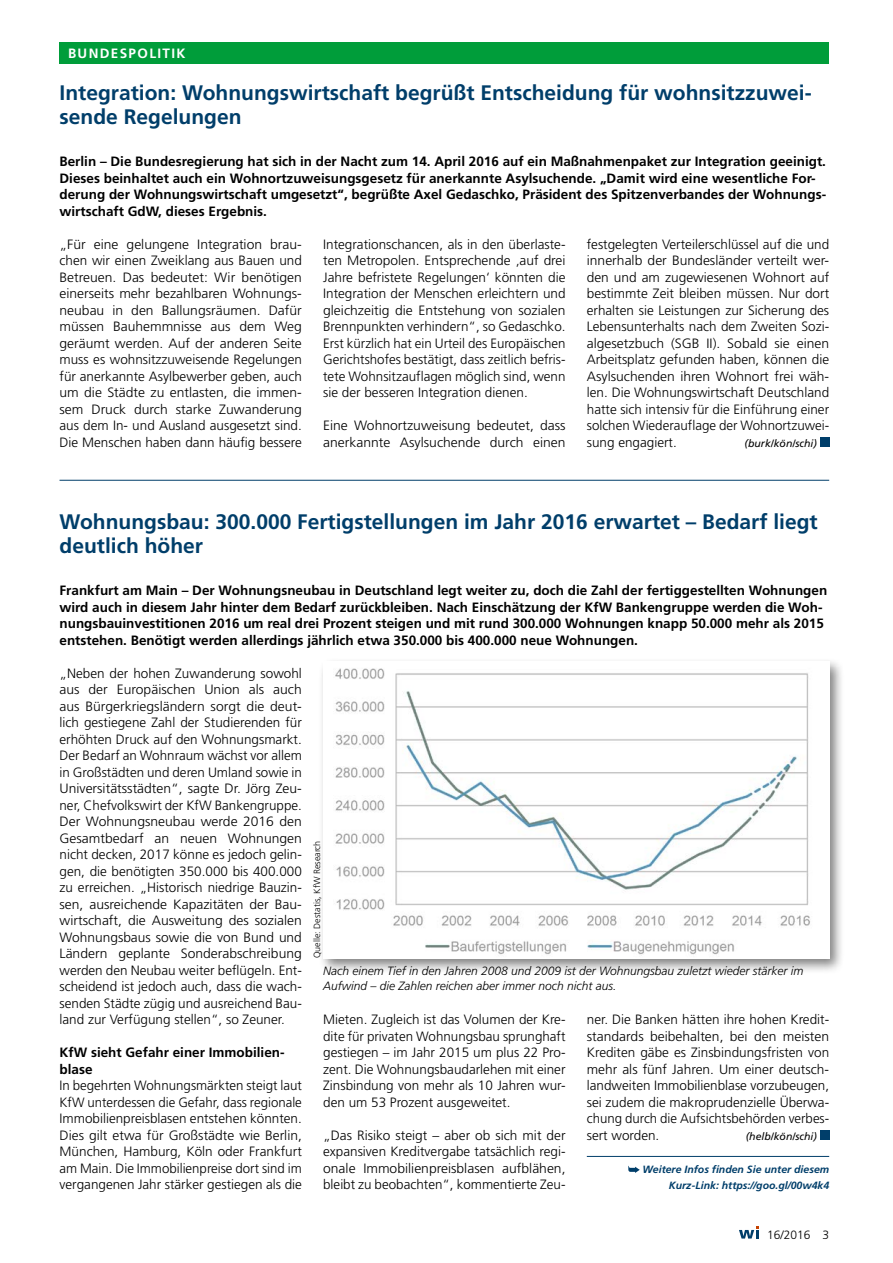
<style>
.page{position:relative;width:893px;height:1263px;background:#fff}
.page>*{position:absolute;margin:0;border:0;box-sizing:border-box;transform-origin:0 0}
.t1{font:700 21px/24px "Frutiger";color:#003e6a}
.t2{font:300 13.5px/16.5px "Frutiger";color:#000;text-align:justify}
.t3{font:700 13.5px/16.5px "Frutiger";color:#000}
.t4{font:700 13.5px "Frutiger";letter-spacing:.1em;color:#fff}
.t5{font:italic 300 12px/15px "Frutiger";color:#000}
.t6{font:300 12px "Frutiger";color:#000}
.t7{font:italic 700 10.5px/16.5px "Frutiger";color:#003e6a;text-align:right}
.t8{font:italic 10.5px "Frutiger";color:#000}
.t9{font:300 9px "Frutiger";color:#000}
</style>
<div class="page">
<div style="left:60px;top:43px;width:769px;height:21px;background:#009d3a"></div>
<div style="left:820px;top:437px;width:9px;height:10px;background:#003e6a"></div>
<hr style="left:60px;top:480px;width:769px;height:1px;background:#003e6a">
<hr style="left:587px;top:1156px;width:242px;height:1px;background:#003e6a">
<div style="left:820px;top:1130px;width:9px;height:10px;background:#003e6a"></div>
<svg style="left:628px;top:1166px;width:12px;height:7px"></svg>
<div style="left:319px;top:657px;width:526px;height:317px;background:#000;opacity:.5"></div>
<div style="left:323px;top:661px;width:506px;height:297px;background:#fff"></div>
<img style="left:335px;top:668px;width:475px;height:288px">
<svg style="left:739px;top:1226px;width:20px;height:12px"></svg>
<p class="t4" style="left:68px;top:46px;width:119px">BUNDESPOLITIK</p>
<h1 class="t1" style="left:60px;top:81px;width:754px">Integration: Wohnungswirtschaft begrüßt Entscheidung für wohnsitzzuwei&shy;sende Regelungen</h1>
<p class="t3" style="left:60px;top:153px;width:768px">Berlin – Die Bundesregierung hat sich in der Nacht zum 14. April 2016 auf ein Maßnahmenpaket zur Integration geeinigt.<br>Dieses beinhaltet auch ein Wohnortzuweisungsgesetz für anerkannte Asylsuchende. „Damit wird eine wesentliche For&shy;derung der Wohnungswirtschaft umgesetzt“, begrüßte Axel Gedaschko, Präsident des Spitzenverbandes der Wohnungs&shy;wirtschaft GdW, dieses Ergebnis.</p>
<p class="t2" style="left:60px;top:236px;width:244px">„Für eine gelungene Integration brau&shy;chen wir einen Zweiklang aus Bauen und Betreuen. Das bedeutet: Wir benötigen einerseits mehr bezahlbaren Wohnungs&shy;neubau in den Ballungsräumen. Dafür müssen Bauhemmnisse aus dem Weg geräumt werden. Auf der anderen Seite muss es wohnsitzzuweisende Regelungen für anerkannte Asylbewerber geben, auch um die Städte zu entlasten, die immen&shy;sem Druck durch starke Zuwanderung aus dem In- und Ausland ausgesetzt sind.<br>Die Menschen haben dann häufig bessere</p>
<p class="t2" style="left:323px;top:236px;width:244px">Integrationschancen, als in den überlaste&shy;ten Metropolen. Entsprechende ‚auf drei Jahre befristete Regelungen‘ könnten die Integration der Menschen erleichtern und gleichzeitig die Entstehung von sozialen Brennpunkten verhindern“, so Gedaschko.<br>Erst kürzlich hat ein Urteil des Europäischen Gerichtshofes bestätigt, dass zeitlich befris&shy;tete Wohnsitzauflagen möglich sind, wenn sie der besseren Integration dienen.</p>
<p class="t2" style="left:587px;top:236px;width:244px">festgelegten Verteilerschlüssel auf die und innerhalb der Bundesländer verteilt wer&shy;den und am zugewiesenen Wohnort auf bestimmte Zeit bleiben müssen. Nur dort erhalten sie Leistungen zur Sicherung des Lebensunterhalts nach dem Zweiten Sozi&shy;algesetzbuch (SGB II). Sobald sie einen Arbeitsplatz gefunden haben, können die Asylsuchenden ihren Wohnort frei wäh&shy;len. Die Wohnungswirtschaft Deutschland hatte sich intensiv für die Einführung einer solchen Wiederauflage der Wohnortzuwei&shy;sung engagiert.</p>
<p class="t2" style="left:323px;top:418px;width:244px">Eine Wohnortzuweisung bedeutet, dass anerkannte Asylsuchende durch einen</p>
<p class="t8" style="left:745px;top:437px;width:74px">(burk/kön/schi)</p>
<h1 class="t1" style="left:60px;top:510px;width:760px">Wohnungsbau: 300.000 Fertigstellungen im Jahr 2016 erwartet – Bedarf liegt deutlich höher</h1>
<p class="t3" style="left:60px;top:582px;width:769px">Frankfurt am Main – Der Wohnungsneubau in Deutschland legt weiter zu, doch die Zahl der fertiggestellten Wohnungen wird auch in diesem Jahr hinter dem Bedarf zurückbleiben. Nach Einschätzung der KfW Bankengruppe werden die Woh&shy;nungsbauinvestitionen 2016 um real drei Prozent steigen und mit rund 300.000 Wohnungen knapp 50.000 mehr als 2015 entstehen. Benötigt werden allerdings jährlich etwa 350.000 bis 400.000 neue Wohnungen.</p>
<p class="t2" style="left:60px;top:665px;width:244px">„Neben der hohen Zuwanderung sowohl aus der Europäischen Union als auch aus Bürgerkriegsländern sorgt die deut&shy;lich gestiegene Zahl der Studierenden für erhöhten Druck auf den Wohnungsmarkt.<br>Der Bedarf an Wohnraum wächst vor allem in Großstädten und deren Umland sowie in Universitätsstädten“, sagte Dr. Jörg Zeu&shy;ner, Chefvolkswirt der KfW Bankengruppe.<br>Der Wohnungsneubau werde 2016 den Gesamtbedarf an neuen Wohnungen nicht decken, 2017 könne es jedoch gelin&shy;gen, die benötigten 350.000 bis 400.000 zu erreichen. „Historisch niedrige Bauzin&shy;sen, ausreichende Kapazitäten der Bau&shy;wirtschaft, die Ausweitung des sozialen Wohnungsbaus sowie die von Bund und Ländern geplante Sonderabschreibung werden den Neubau weiter beflügeln. Ent&shy;scheidend ist jedoch auch, dass die wach&shy;senden Städte zügig und ausreichend Bau&shy;land zur Verfügung stellen“, so Zeuner.</p>
<p class="t3" style="left:60px;top:1044px;width:227px">KfW sieht Gefahr einer Immobilien&shy;blase</p>
<p class="t2" style="left:60px;top:1078px;width:244px">In begehrten Wohnungsmärkten steigt laut KfW unterdessen die Gefahr, dass regionale Immobilienpreisblasen entstehen könnten.<br>Dies gilt etwa für Großstädte wie Berlin, München, Hamburg, Köln oder Frankfurt am Main. Die Immobilienpreise dort sind im vergangenen Jahr stärker gestiegen als die</p>
<p class="t9" style="left:312px;top:958px;width:119px;rotate:-90deg">Quelle: Destatis, KfW Research</p>
<p class="t5" style="left:323px;top:963px;width:482px">Nach einem Tief in den Jahren 2008 und 2009 ist der Wohnungsbau zuletzt wieder stärker im<br>Aufwind – die Zahlen reichen aber immer noch nicht aus.</p>
<p class="t2" style="left:587px;top:1012px;width:244px">ner. Die Banken hätten ihre hohen Kredit&shy;standards beibehalten, bei den meisten Krediten gäbe es Zinsbindungsfristen von mehr als fünf Jahren. Um einer deutsch&shy;landweiten Immobilienblase vorzubeugen, sei zudem die makroprudenzielle Überwa&shy;chung durch die Aufsichtsbehörden verbes&shy;sert worden.</p>
<p class="t2" style="left:323px;top:1012px;width:244px">Mieten. Zugleich ist das Volumen der Kre&shy;dite für privaten Wohnungsbau sprunghaft gestiegen – im Jahr 2015 um plus 22 Pro&shy;zent. Die Wohnungsbaudarlehen mit einer Zinsbindung von mehr als 10 Jahren wur&shy;den um 53 Prozent ausgeweitet.</p>
<p class="t2" style="left:323px;top:1127px;width:244px">„Das Risiko steigt – aber ob sich mit der expansiven Kreditvergabe tatsächlich regi&shy;onale Immobilienpreisblasen aufblähen, bleibt zu beobachten“, kommentierte Zeu-</p>
<p class="t8" style="left:746px;top:1130px;width:73px">(helb/kön/schi)</p>
<p class="t7" style="left:643px;top:1161px;width:188px">Weitere Infos finden Sie unter diesem<br>Kurz-Link: https://goo.gl/00w4k4</p>
<p class="t6" style="left:767px;top:1227px;width:64px">16/2016 3</p>
</div>
